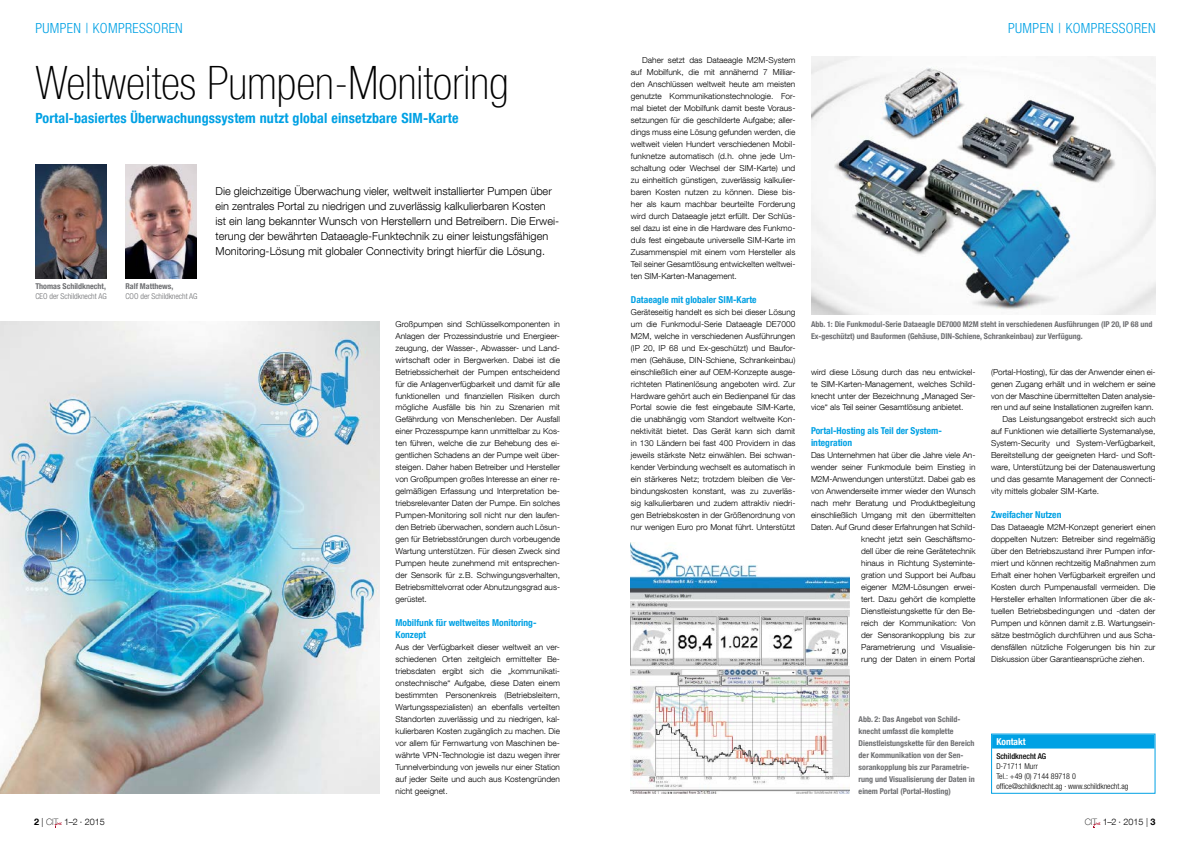
<style>
.page{position:relative;width:1191px;height:842px;background:#fff}
.page>*{position:absolute;margin:0;border:0;box-sizing:border-box;transform-origin:0 0}
.t1{font:100 condensed 46px "Helvetica Neue LT Com";color:#000}
.t2{font:700 condensed 14px "Helvetica Neue LT Com";letter-spacing:.01em;color:#00a1e4}
.t3{font:300 condensed 14px "Helvetica Neue LT Com";letter-spacing:.025em;color:#00a1e4}
.t4{font:300 11px/15px "Helvetica Neue LT Com";color:#000}
.t5{font:700 condensed 9.5px/12px "Helvetica Neue LT Com";color:#00a1e4}
.t6{font:700 condensed 9.5px "Helvetica Neue LT Com";color:#fff}
.t7{font:300 9px "Helvetica Neue LT Com";color:#000}
.t8{font:300 8.2px/12px "Helvetica Neue LT Com";letter-spacing:-.005em;color:#000;text-align:justify}
.t9{font:700 condensed 8px/12px "Helvetica Neue LT Com";color:#6d6e71}
.t10{font:300 condensed 8px/10px "Helvetica Neue LT Com";color:#000}
.t11{font:300 condensed 8px "Helvetica Neue LT Com";color:#6d6e71}
.t12{font:500 condensed 8px "Helvetica Neue LT Com";color:#000}
.s1{font-weight:700}
.s2{font-weight:100;font-size:8.8px}
</style>
<div class="page">
<img style="left:35px;top:164px;width:71px;height:115px">
<img style="left:125px;top:164px;width:71px;height:115px">
<img style="left:0;top:321px;width:380px;height:473px">
<img style="left:811px;top:57px;width:344px;height:258px">
<img style="left:631px;top:543px;width:219px;height:251px">
<svg style="left:54px;top:822px;width:8px;height:6px"></svg>
<svg style="left:1092px;top:822px;width:8px;height:6px"></svg>
<div style="left:992px;top:734px;width:162px;height:14px;background:#00a1e4"></div>
<div style="left:991px;top:733px;width:164px;height:61px;border:1px solid #00a1e4"></div>
<h2 class="t3" style="left:35px;top:20px;width:105px">Pumpen | Kompresso</h2>
<h2 class="t3" style="left:161px;top:20px;width:23px">ren</h2>
<h2 class="t3" style="left:1008px;top:20px;width:105px">Pumpen | Kompresso</h2>
<h2 class="t3" style="left:1134px;top:20px;width:23px">ren</h2>
<h1 class="t1" style="left:35px;top:57px;width:475px">Weltweites Pumpen-Monitoring</h1>
<h2 class="t2" style="left:35px;top:110px;width:424px">Portal-basiertes Überwachungssystem nutzt global einsetzbare SIM-Karte</h2>
<p class="t9" style="left:35px;top:280px;width:72px">Thomas Schildknecht,</p>
<p class="t11" style="left:35px;top:291px;width:73px">CEO der Schildknecht AG</p>
<p class="t9" style="left:125px;top:280px;width:49px">Ralf Matthews,</p>
<p class="t11" style="left:125px;top:291px;width:74px">COO der Schildknecht AG</p>
<p class="t4" style="left:215px;top:183px;width:345px">Die gleichzeitige Überwachung vieler, weltweit installierter Pumpen über ein zentrales Portal zu niedrigen und zuverlässig kalkulierbaren Kosten<br>ist ein lang bekannter Wunsch von Herstellern und Betreibern. Die Erwei&shy;terung der bewährten Dataeagle-Funktechnik zu einer leistungsfähigen Monitoring-Lösung mit globaler Connectivity bringt hierfür die Lösung.</p>
<p class="t8" style="left:395px;top:318px;width:166px">Großpumpen sind Schlüsselkomponenten in Anlagen der Prozessindustrie und Energieer&shy;zeugung, der Wasser-, Abwasser- und Land&shy;wirtschaft oder in Bergwerken. Dabei ist die Betriebssicherheit der Pumpen entscheidend für die Anlagenverfügbarkeit und damit für alle funktionellen und finanziellen Risiken durch mögliche Ausfälle bis hin zu Szenarien mit Gefährdung von Menschenleben. Der Ausfall einer Prozesspumpe kann unmittelbar zu Kos&shy;ten führen, welche die zur Behebung des ei&shy;gentlichen Schadens an der Pumpe weit über&shy;steigen. Daher haben Betreiber und Hersteller von Großpumpen großes Interesse an einer re&shy;gelmäßigen Erfassung und Interpretation be&shy;triebsrelevanter Daten der Pumpe. Ein solches Pumpen-Monitoring soll nicht nur den laufen&shy;den Betrieb überwachen, sondern auch Lösun&shy;gen für Betriebsstörungen durch vorbeugende Wartung unterstützen. Für diesen Zweck sind Pumpen heute zunehmend mit entsprechen&shy;der Sensorik für z.B. Schwingungsverhalten, Betriebsmittelvorrat oder Abnutzungsgrad aus&shy;gerüstet.</p>
<p class="t5" style="left:395px;top:617px;width:142px">Mobilfunk für weltweites Monitoring-<br>Konzept</p>
<p class="t8" style="left:395px;top:641px;width:166px">Aus der Verfügbarkeit dieser weltweit an ver&shy;schiedenen Orten zeitgleich ermittelter Be&shy;triebsdaten ergibt sich die „kommunikati&shy;onstechnische“ Aufgabe, diese Daten einem bestimmten Personenkreis (Betriebsleitern, Wartungsspezialisten) an ebenfalls verteilten Standorten zuverlässig und zu niedrigen, kal&shy;kulierbaren Kosten zugänglich zu machen. Die vor allem für Fernwartung von Maschinen be&shy;währte VPN-Technologie ist dazu wegen ihrer Tunnelverbindung von jeweils nur einer Station auf jeder Seite und auch aus Kostengründen nicht geeignet.</p>
<p class="t8" style="left:631px;top:54px;width:166px;text-indent:11px">Daher setzt das Dataeagle M2M-System auf Mobilfunk, die mit annähernd 7 Milliar&shy;den Anschlüssen weltweit heute am meisten genutzte Kommunikationstechnologie. For&shy;mal bietet der Mobilfunk damit beste Voraus&shy;setzungen für die geschilderte Aufgabe; aller&shy;dings muss eine Lösung gefunden werden, die weltweit vielen Hundert verschiedenen Mobil&shy;funknetze automatisch (d.h. ohne jede Um&shy;schaltung oder Wechsel der SIM-Karte) und zu einheitlich günstigen, zuverlässig kalkulier&shy;baren Kosten nutzen zu können. Diese bis&shy;her als kaum machbar beurteilte Forderung wird durch Dataeagle jetzt erfüllt. Der Schlüs&shy;sel dazu ist eine in die Hardware des Funkmo&shy;duls fest eingebaute universelle SIM-Karte im Zusammenspiel mit einem vom Hersteller als Teil seiner Gesamtlösung entwickelten weltwei&shy;ten SIM-Karten-Management.</p>
<p class="t5" style="left:631px;top:293px;width:127px">Dataeagle mit globaler SIM-Karte</p>
<p class="t8" style="left:631px;top:306px;width:166px">Geräteseitig handelt es sich bei dieser Lösung um die Funkmodul-Serie Dataeagle DE7000<br>M2M, welche in verschiedenen Ausführungen (IP 20, IP 68 und Ex-geschützt) und Baufor&shy;men (Gehäuse, DIN-Schiene, Schrankeinbau) einschließlich einer auf OEM-Konzepte ausge&shy;richteten Platinenlösung angeboten wird. Zur Hardware gehört auch ein Bedienpanel für das Portal sowie die fest eingebaute SIM-Karte, die unabhängig vom Standort weltweite Kon&shy;nektivität bietet. Das Gerät kann sich damit in 130 Ländern bei fast 400 Providern in das jeweils stärkste Netz einwählen. Bei schwan&shy;kender Verbindung wechselt es automatisch in ein stärkeres Netz; trotzdem bleiben die Ver&shy;bindungskosten konstant, was zu zuverläs&shy;sig kalkulierbaren und zudem attraktiv niedri&shy;gen Betriebskosten in der Größenordnung von nur wenigen Euro pro Monat führt. Unterstützt</p>
<p class="t9" style="left:811px;top:318px;width:343px">Abb. 1: Die Funkmodul-Serie Dataeagle DE7000 M2M steht in verschiedenen Ausführungen (IP 20, IP 68 und<br>Ex-geschützt) und Bauformen (Gehäuse, DIN-Schiene, Schrankeinbau) zur Verfügung.</p>
<p class="t8" style="left:811px;top:365px;width:166px">wird diese Lösung durch das neu entwickel&shy;te SIM-Karten-Management, welches Schild&shy;knecht unter der Bezeichnung „Managed Ser&shy;vice“ als Teil seiner Gesamtlösung anbietet.</p>
<p class="t5" style="left:811px;top:425px;width:132px">Portal-Hosting als Teil der System&shy;integration</p>
<p class="t8" style="left:811px;top:449px;width:166px;text-align:right">Das Unternehmen hat über die Jahre viele An&shy;wender seiner Funkmodule beim Einstieg in M2M-Anwendungen unterstützt. Dabei gab es von Anwenderseite immer wieder den Wunsch nach mehr Beratung und Produktbegleitung einschließlich Umgang mit den übermittelten Daten. Auf Grund dieser Erfahrungen hat Schild&shy;knecht jetzt sein Geschäftsmo-<br>dell über die reine Gerätetechnik<br>hinaus in Richtung Systeminte-<br>gration und Support bei Aufbau<br>eigener M2M-Lösungen erwei-<br>tert. Dazu gehört die komplette Dienstleistungskette für den Be-<br>reich der Kommunikation: Von<br>der Sensorankopplung bis zur Parametrierung und Visualisie-<br>rung der Daten in einem Portal</p>
<p class="t8" style="left:991px;top:365px;width:166px">(Portal-Hosting), für das der Anwender einen ei-</p>
<p class="t8" style="left:991px;top:377px;width:166px">genen Zugang erhält und in welchem er seine</p>
<p class="t8" style="left:991px;top:389px;width:166px">von der Maschine übermittelten Daten analysie-</p>
<p class="t8" style="left:991px;top:401px;width:164px">ren und auf seine Installationen zugreifen kann.</p>
<p class="t8" style="left:1002px;top:413px;width:155px">Das Leistungsangebot erstreckt sich auch</p>
<p class="t8" style="left:991px;top:425px;width:166px">auf Funktionen wie detaillierte Systemanalyse,</p>
<p class="t8" style="left:991px;top:437px;width:166px">System-Security und System-Verfügbarkeit,</p>
<p class="t8" style="left:991px;top:449px;width:166px">Bereitstellung der geeigneten Hard- und Soft-</p>
<p class="t8" style="left:991px;top:461px;width:166px">ware, Unterstützung bei der Datenauswertung</p>
<p class="t8" style="left:991px;top:473px;width:166px">und das gesamte Management der Connecti-</p>
<p class="t8" style="left:991px;top:485px;width:109px">vity mittels globaler SIM-Karte.</p>
<p class="t5" style="left:991px;top:509px;width:72px">Zweifacher Nutzen</p>
<p class="t8" style="left:991px;top:521px;width:166px">Das Dataeagle M2M-Konzept generiert einen doppelten Nutzen: Betreiber sind regelmäßig über den Betriebszustand ihrer Pumpen infor&shy;miert und können rechtzeitig Maßnahmen zum Erhalt einer hohen Verfügbarkeit ergreifen und Kosten durch Pumpenausfall vermeiden. Die Hersteller erhalten Informationen über die ak&shy;tuellen Betriebsbedingungen und -daten der Pumpen und können damit z.B. Wartungsein&shy;sätze bestmöglich durchführen und aus Scha&shy;densfällen nützliche Folgerungen bis hin zur Diskussion über Garantieansprüche ziehen.</p>
<p class="t9" style="left:858px;top:713px;width:118px">Abb. 2: Das Angebot von Schild&shy;knecht umfasst die komplette Dienstleistungskette für den Bereich der Kommunikation von der Sen&shy;sorankopplung bis zur Parametrie&shy;rung und Visualisierung der Daten in einem Portal (Portal-Hosting)</p>
<p class="t6" style="left:996px;top:736px;width:31px">Kontakt</p>
<p class="t12" style="left:996px;top:751px;width:51px">Schildknecht AG</p>
<p class="t10" style="left:996px;top:761px;width:133px">D-71711 Murr<br>Tel.: +49 (0) 7144 89718 0 office@schildknecht.ag · www.schildknecht.ag</p>
<p class="t7" style="left:34px;top:816px;width:72px"><span class="s1">2</span> | <span class="s2">CIT</span> 1–2 · 2015</p>
<p class="t7" style="left:1084px;top:816px;width:72px"><span class="s2">CIT</span> 1–2 · 2015 | <span class="s1">3</span></p>
</div>
